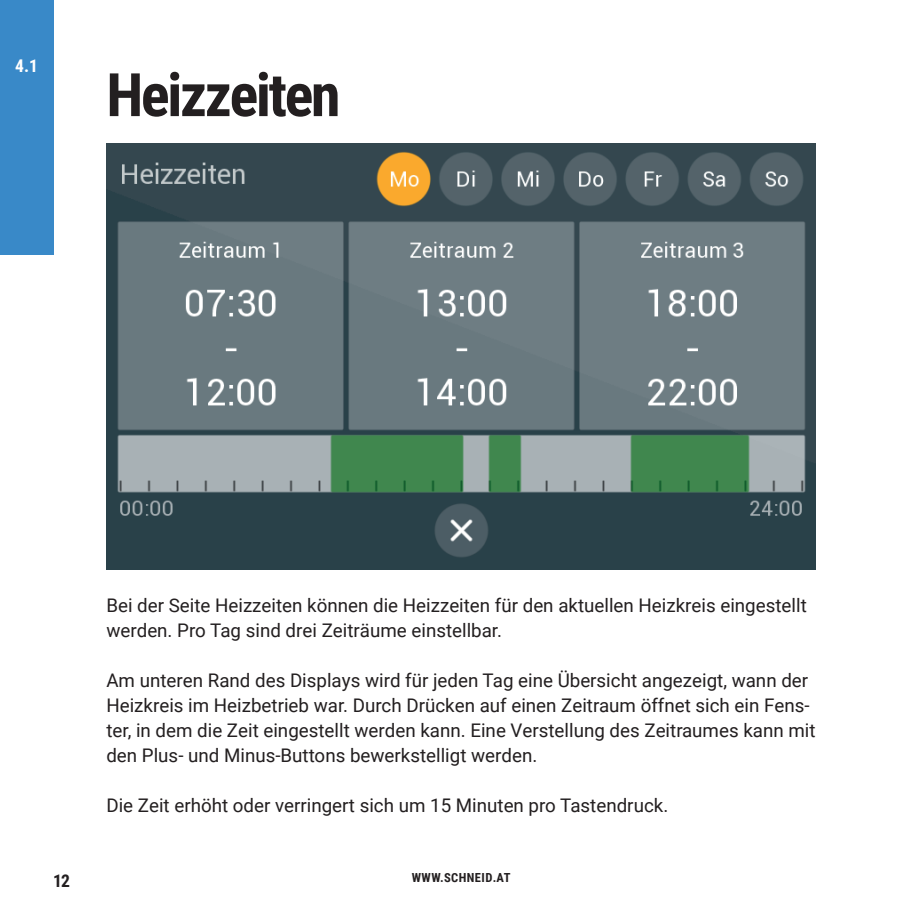
<style>
.page{position:relative;width:922px;height:922px;background:#fff}
.page>*{position:absolute;margin:0;border:0;box-sizing:border-box;transform-origin:0 0}
.t1{font:700 60px "Roboto Condensed";letter-spacing:-.04em;color:#231f20}
.t2{font:18.75px/25px "Roboto";color:#231f20}
.t3{font:700 17.5px "Roboto Condensed";color:#fff}
.t4{font:700 17.5px "Roboto Condensed";color:#231f20}
.t5{font:700 12.5px "Roboto Condensed";letter-spacing:.035em;color:#231f20}
</style>
<div class="page">
<div style="left:0;top:0;width:53px;height:255px;background:#3989c8"></div>
<img style="left:106px;top:144px;width:709px;height:425px">
<p class="t3" style="left:15px;top:53px;width:24px">4.1</p>
<h1 class="t1" style="left:106px;top:53px;width:235px">Heizzeiten</h1>
<p class="t2" style="left:106px;top:592px;width:701px">Bei der Seite Heizzeiten können die Heizzeiten für den aktuellen Heizkreis eingestellt werden. Pro Tag sind drei Zeiträume einstellbar.</p>
<p class="t2" style="left:106px;top:667px;width:710px">Am unteren Rand des Displays wird für jeden Tag eine Übersicht angezeigt, wann der Heizkreis im Heizbetrieb war. Durch Drücken auf einen Zeitraum öffnet sich ein Fens&shy;ter, in dem die Zeit eingestellt werden kann. Eine Verstellung des Zeitraumes kann mit den Plus- und Minus-Buttons bewerkstelligt werden.</p>
<p class="t2" style="left:106px;top:792px;width:563px">Die Zeit erhöht oder verringert sich um 15 Minuten pro Tastendruck.</p>
<p class="t4" style="left:53px;top:868px;width:18px">12</p>
<p class="t5" style="left:411px;top:868px;width:100px">WWW.SCHNEID.AT</p>
</div>
